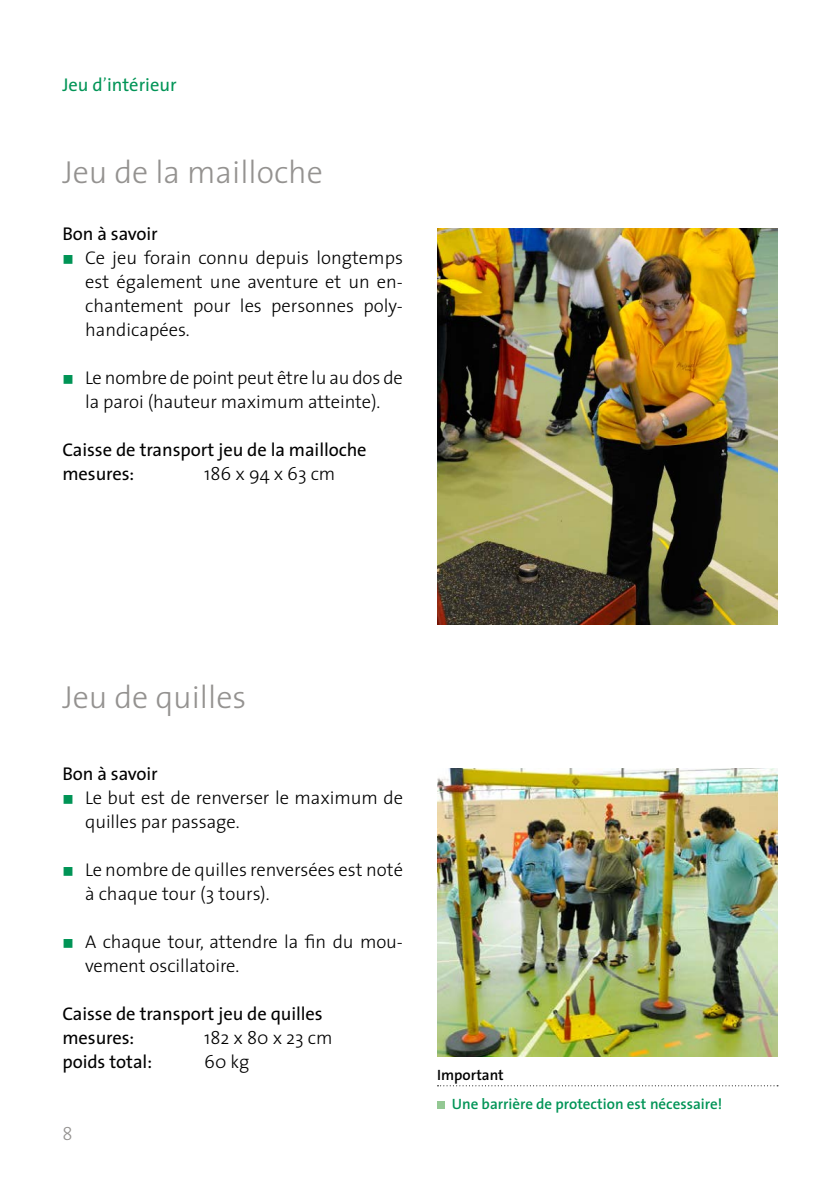
<style>
.page{position:relative;width:840px;height:1191px;background:#fff}
.page>*{position:absolute;margin:0;border:0;box-sizing:border-box;transform-origin:0 0}
.t1{font:300 32px "The Sans";color:#949290}
.t2{font:300 18.4px/24px "The Sans";letter-spacing:-.005em;color:#000}
.t3{font:18.4px/24px "The Sans";letter-spacing:-.005em;color:#000}
.t4{font:18.4px "The Sans";color:#009456}
.t5{font:300 18.4px "The Sans";color:#949290}
.t6{font:600 15px "The Sans";color:#009456}
.t7{font:600 15px "The Sans";color:#000}
.s1{font-weight:300}
.s2{color:#009456}
</style>
<div class="page">
<img style="left:437px;top:768px;width:340px;height:288px">
<svg style="left:437px;top:1085px;width:340px;height:1px"></svg>
<div style="left:437px;top:1101px;width:7px;height:8px;background:#93c893"></div>
<img style="left:437px;top:228px;width:340px;height:396px">
<p class="t4" style="left:62px;top:70px;width:116px">Jeu d<span class="s1">’</span>intérieur</p>
<h1 class="t1" style="left:62px;top:145px;width:262px">Jeu de la mailloche</h1>
<p class="t3" style="left:62px;top:221px;width:97px">Bon à savoir</p>
<p class="t2" style="left:85px;top:245px;width:319px;text-align:justify;text-indent:-23px"><span class="s2">■</span> Ce jeu forain connu depuis longtemps est également une aventure et un en&shy;chantement pour les personnes poly&shy;handicapées.</p>
<p class="t2" style="left:62px;top:365px;width:342px;text-align:center"><span class="s2">■</span> Le nombre de point peut être lu au dos de la paroi (hauteur maximum atteinte).</p>
<p class="t3" style="left:62px;top:437px;width:305px">Caisse de transport jeu de la mailloche mesures:</p>
<p class="t2" style="left:204px;top:461px;width:132px">186 x 94 x 63 cm</p>
<h1 class="t1" style="left:62px;top:671px;width:185px">Jeu de quilles</h1>
<p class="t3" style="left:62px;top:761px;width:97px">Bon à savoir</p>
<p class="t2" style="left:85px;top:785px;width:319px;text-indent:-23px"><span class="s2">■</span> Le but est de renverser le maximum de quilles par passage.</p>
<p class="t2" style="left:85px;top:857px;width:319px;text-indent:-23px"><span class="s2">■</span> Le nombre de quilles renversées est noté à chaque tour (3 tours).</p>
<p class="t2" style="left:85px;top:929px;width:319px;text-indent:-23px"><span class="s2">■</span> A chaque tour, attendre la fin du mou&shy;vement oscillatoire.</p>
<p class="t3" style="left:62px;top:1001px;width:262px">Caisse de transport jeu de quilles mesures:</p>
<p class="t2" style="left:204px;top:1025px;width:130px">182 x 80 x 23 cm</p>
<p class="t3" style="left:62px;top:1049px;width:91px">poids total:</p>
<p class="t2" style="left:204px;top:1049px;width:47px">60 kg</p>
<p class="t5" style="left:62px;top:1119px;width:12px">8</p>
<p class="t7" style="left:437px;top:1062px;width:68px">Important</p>
<p class="t6" style="left:451px;top:1091px;width:272px">Une barrière de protection est nécessaire!</p>
</div>
